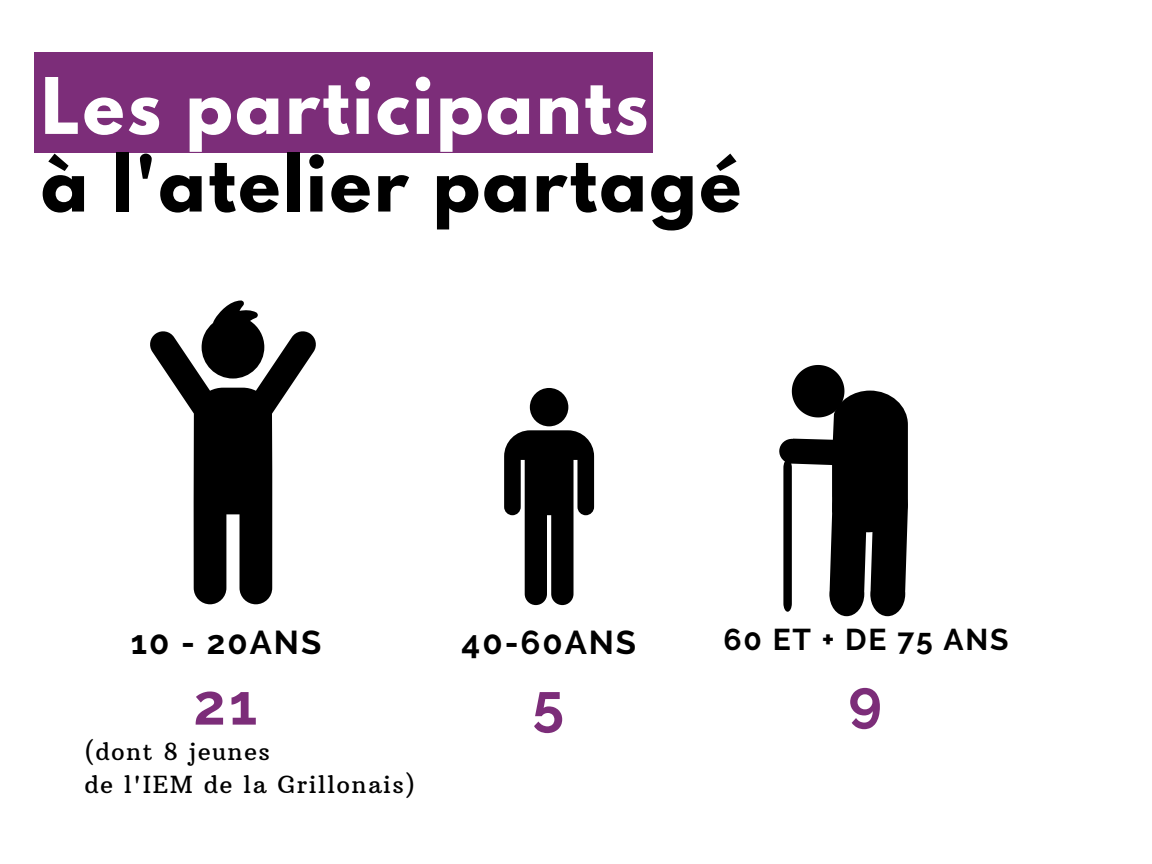
<style>
.page{position:relative;width:1152px;height:864px;background:#fff}
.page>*{position:absolute;margin:0;border:0;box-sizing:border-box;transform-origin:0 0}
.t1{font:700 69px "League Spartan";letter-spacing:.04em;color:#000}
.t2{font:700 69px "League Spartan";letter-spacing:.04em;color:#fff}
.t3{font:700 57px "Raleway";color:#7c2d79}
.t4{font:700 33px "Raleway";letter-spacing:.06em;color:#000}
.t5{font:700 30px "Raleway";letter-spacing:.06em;color:#000}
.t6{font:24px/32.7px "Arbutus Slab";letter-spacing:.06em;color:#000}
</style>
<div class="page">
<div style="left:34px;top:52px;width:619px;height:100px;background:#7c2d79"></div>
<svg style="left:150px;top:331px;width:166px;height:273px"></svg>
<svg style="left:202px;top:301px;width:62px;height:78px"></svg>
<div style="left:530px;top:388px;width:38px;height:38px;background:#000;border-radius:50%"></div>
<svg style="left:504px;top:430px;width:90px;height:175px"></svg>
<svg style="left:779px;top:365px;width:129px;height:251px"></svg>
<h1 class="t2" style="left:41px;top:72px;width:609px">Les participants</h1>
<h1 class="t1" style="left:41px;top:149px;width:702px">à l'atelier partagé</h1>
<h3 class="t4" style="left:131px;top:623px;width:192px">10 - 20ANS</h3>
<h2 class="t3" style="left:193px;top:671px;width:65px">21</h2>
<p class="t6" style="left:84px;top:735px;width:332px">(dont 8 jeunes<br>de l'IEM de la Grillonais)</p>
<h3 class="t4" style="left:462px;top:623px;width:176px">40-60ANS</h3>
<h2 class="t3" style="left:532px;top:671px;width:33px">5</h2>
<p class="t5" style="left:723px;top:621px;width:286px">60 ET + DE 75 ANS</p>
<h2 class="t3" style="left:848px;top:667px;width:35px">9</h2>
</div>
